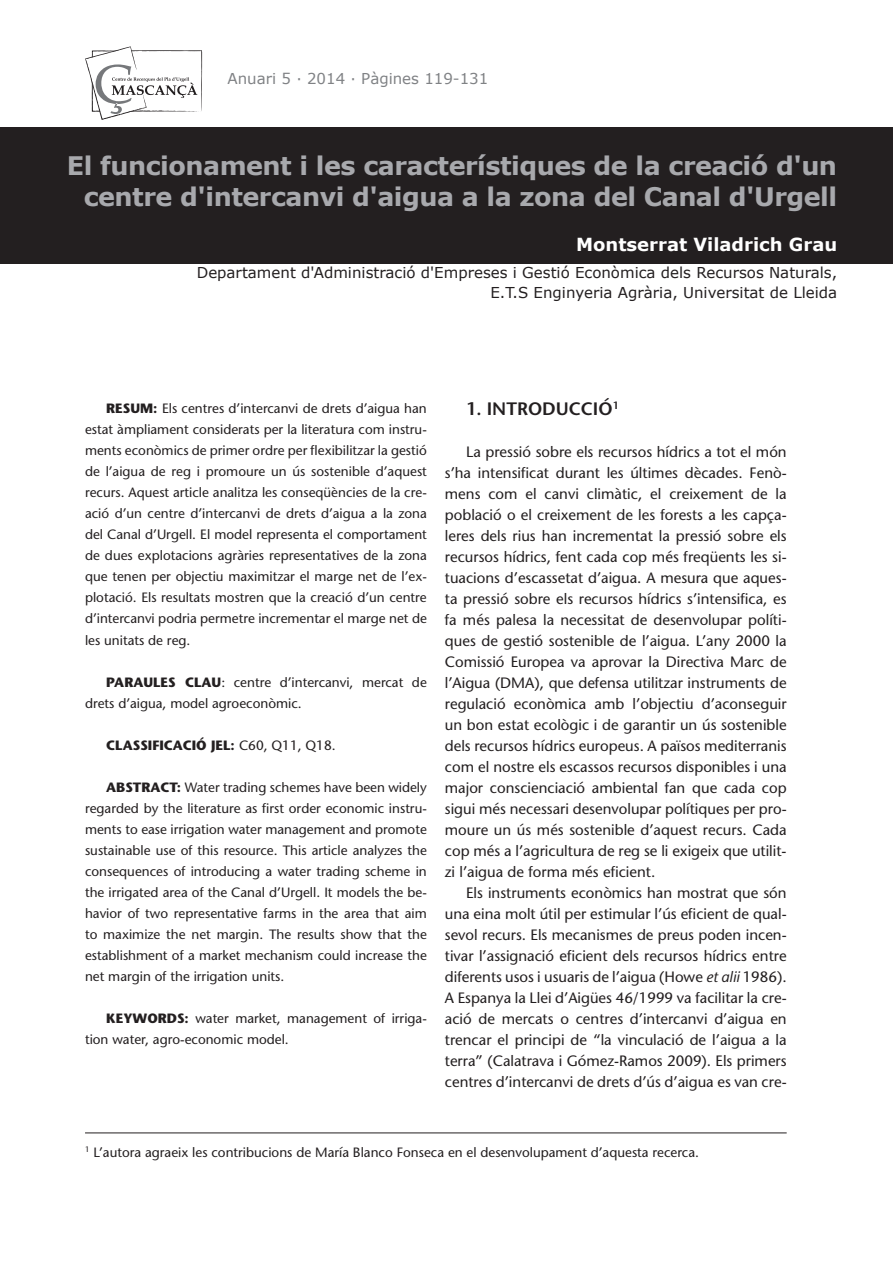
<style>
.page{position:relative;width:893px;height:1263px;background:#fff}
.page>*{position:absolute;margin:0;border:0;box-sizing:border-box;transform-origin:0 0}
.t1{font:700 25.5px/31.5px "Verdana";letter-spacing:-.02em;color:#a8a9ad;text-align:right}
.t2{font:700 18px "Verdana";color:#fff}
.t3{font:600 18px "Stone Sans";color:#231f20}
.t4{font:15px/21px "Stone Sans";color:#231f20;text-align:justify}
.t5{font:15px/19.5px "Verdana";color:#231f20;text-align:right}
.t6{font:15px "Verdana";color:#808285}
.t7{font:13.5px/21px "Stone Sans";color:#231f20;text-align:justify}
.t8{font:700 13.5px "Stone Sans";color:#231f20}
.s1{font-weight:700}
.s2{font-weight:400}
.s3{font-style:italic}
</style>
<div class="page">
<div style="left:0;top:128px;width:893px;height:136px;background:#231f20"></div>
<hr style="left:85px;top:1132px;width:702px;height:1px;background:#231f20">
<svg style="left:85px;top:46px;width:117px;height:74px"></svg>
<p class="t6" style="left:227px;top:68px;width:262px">Anuari 5 · 2014 · Pàgines 119-131</p>
<h1 class="t1" style="left:67px;top:149px;width:772px">El funcionament i les característiques de la creació d'un centre d'intercanvi d'aigua a la zona del Canal d'Urgell</h1>
<p class="t2" style="left:576px;top:232px;width:263px">Montserrat Viladrich Grau</p>
<p class="t5" style="left:197px;top:263px;width:642px">Departament d'Administració d'Empreses i Gestió Econòmica dels Recursos Naturals,<br>E.T.S Enginyeria Agrària, Universitat de Lleida</p>
<p class="t7" style="left:85px;top:398px;width:343px;text-indent:21px"><span class="s1">RESUM:</span> Els centres d’intercanvi de drets d’aigua han estat àmpliament considerats per la literatura com instru&shy;ments econòmics de primer ordre per flexibilitzar la gestió de l’aigua de reg i promoure un ús sostenible d’aquest recurs. Aquest article analitza les conseqüències de la cre&shy;ació d’un centre d’intercanvi de drets d’aigua a la zona del Canal d’Urgell. El model representa el comportament de dues explotacions agràries representatives de la zona que tenen per objectiu maximitzar el marge net de l’ex&shy;plotació. Els resultats mostren que la creació d’un centre d’intercanvi podria permetre incrementar el marge net de les unitats de reg.</p>
<p class="t7" style="left:85px;top:671px;width:343px;text-indent:21px"><span class="s1">PARAULES CLAU</span>: centre d’intercanvi, mercat de drets d’aigua, model agroeconòmic.</p>
<p class="t8" style="left:106px;top:737px;width:231px">CLASSIFICACIÓ JEL: <span class="s2">C60, Q11, Q18.</span></p>
<p class="t7" style="left:85px;top:776px;width:343px;text-indent:21px"><span class="s1">ABSTRACT:</span> Water trading schemes have been widely regarded by the literature as first order economic instru&shy;ments to ease irrigation water management and promote sustainable use of this resource. This article analyzes the consequences of introducing a water trading scheme in the irrigated area of the Canal d’Urgell. It models the be&shy;havior of two representative farms in the area that aim to maximize the net margin. The results show that the establishment of a market mechanism could increase the net margin of the irrigation units.</p>
<p class="t7" style="left:85px;top:1007px;width:343px;text-indent:21px"><span class="s1">KEYWORDS:</span> water market, management of irriga&shy;tion water, agro-economic model.</p>
<p class="t3" style="left:466px;top:398px;width:154px">1. INTRODUCCIÓ<sup>1</sup></p>
<p class="t4" style="left:445px;top:441px;width:343px;text-indent:21px">La pressió sobre els recursos hídrics a tot el món s’ha intensificat durant les últimes dècades. Fenò&shy;mens com el canvi climàtic, el creixement de la població o el creixement de les forests a les capça&shy;leres dels rius han incrementat la pressió sobre els recursos hídrics, fent cada cop més freqüents les si&shy;tuacions d’escassetat d’aigua. A mesura que aques&shy;ta pressió sobre els recursos hídrics s’intensifica, es fa més palesa la necessitat de desenvolupar políti&shy;ques de gestió sostenible de l’aigua. L’any 2000 la Comissió Europea va aprovar la Directiva Marc de l’Aigua (DMA), que defensa utilitzar instruments de regulació econòmica amb l’objectiu d’aconseguir un bon estat ecològic i de garantir un ús sostenible dels recursos hídrics europeus. A països mediterranis com el nostre els escassos recursos disponibles i una major conscienciació ambiental fan que cada cop sigui més necessari desenvolupar polítiques per pro&shy;moure un ús més sostenible d’aquest recurs. Cada cop més a l’agricultura de reg se li exigeix que utilit&shy;zi l’aigua de forma més eficient.</p>
<p class="t4" style="left:445px;top:882px;width:343px;text-indent:21px">Els instruments econòmics han mostrat que són una eina molt útil per estimular l’ús eficient de qual&shy;sevol recurs. Els mecanismes de preus poden incen&shy;tivar l’assignació eficient dels recursos hídrics entre diferents usos i usuaris de l’aigua (Howe <span class="s3">et alii</span> 1986).<br>A Espanya la Llei d’Aigües 46/1999 va facilitar la cre&shy;ació de mercats o centres d’intercanvi d’aigua en trencar el principi de “la vinculació de l’aigua a la terra” (Calatrava i Gómez-Ramos 2009). Els primers centres d’intercanvi de drets d’ús d’aigua es van cre-</p>
<p class="t7" style="left:85px;top:1141px;width:615px"><sup>1</sup> L’autora agraeix les contribucions de María Blanco Fonseca en el desenvolupament d’aquesta recerca.</p>
</div>
